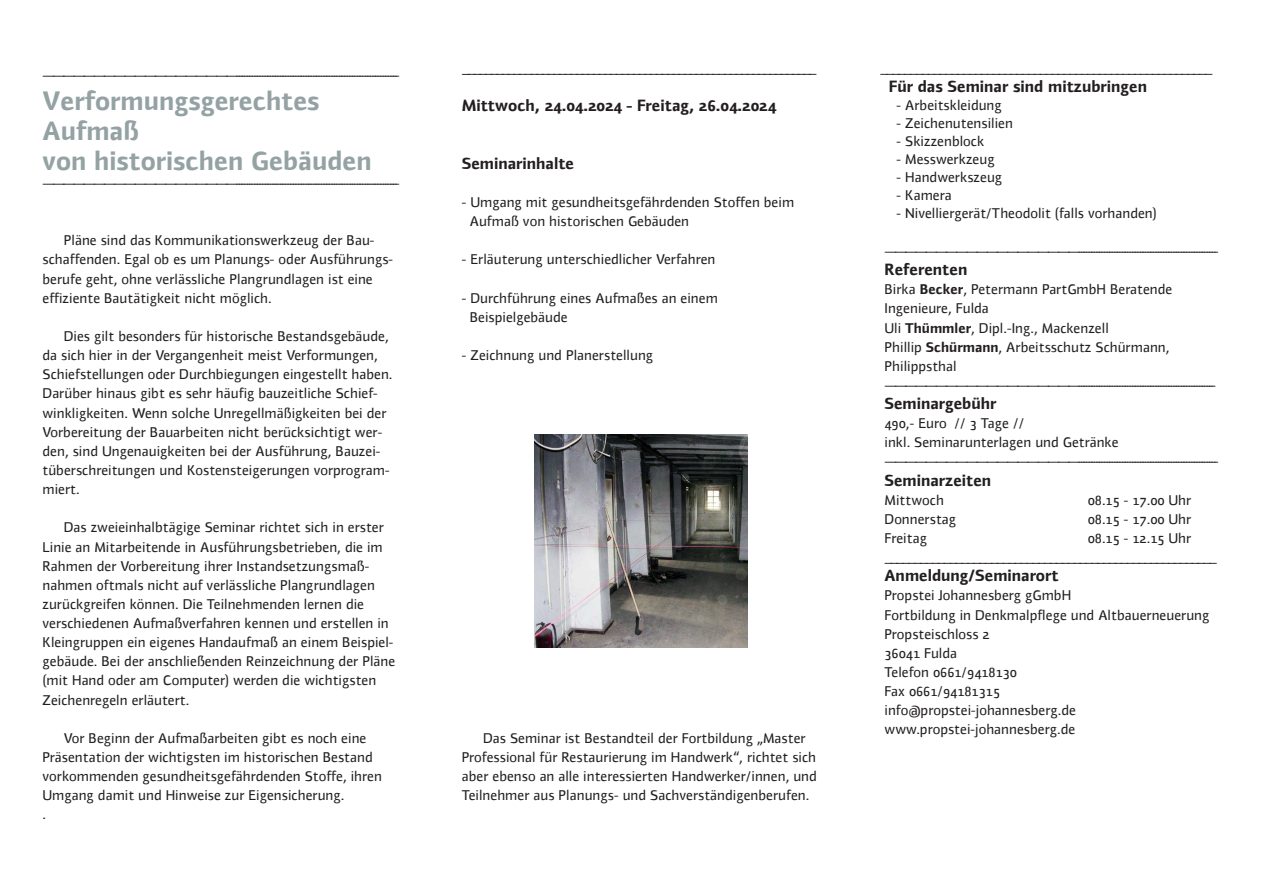
<style>
.page{position:relative;width:1263px;height:893px;background:#fff}
.page>*{position:absolute;margin:0;border:0;box-sizing:border-box;transform-origin:0 0}
.t1{font:700 27px "Utensil";color:#95a2a3}
.t2{font:700 16.5px "Utensil";color:#231f20}
.Untertitel{font:14.25px/19.2px "Utensil Roman Os F";color:#231f20}
.s1{font-size:15px}
.s2{font-family:"Utensil";font-weight:700}
</style>
<div class="page">
<img style="left:535px;top:434px;width:212px;height:213px">
<p class="Untertitel" style="left:43px;top:65px;width:359px">———————————————————---------------------------------------------------------------</p>
<p class="t1" style="left:43px;top:85px;width:279px">Verformungsgerechtes</p>
<p class="t1" style="left:43px;top:115px;width:98px">Aufmaß</p>
<p class="t1" style="left:43px;top:145px;width:331px">von historischen Gebäuden</p>
<p class="Untertitel" style="left:43px;top:173px;width:359px">———————————————————---------------------------------------------------------------</p>
<p class="Untertitel" style="left:64px;top:231px;width:312px">Pläne sind das Kommunikationswerkzeug der Bau-</p>
<p class="Untertitel" style="left:43px;top:250px;width:352px">schaffenden. Egal ob es um Planungs- oder Ausführungs&shy;berufe geht, ohne verlässliche Plangrundlagen ist eine effiziente Bautätigkeit nicht möglich.</p>
<p class="Untertitel" style="left:64px;top:327px;width:327px">Dies gilt besonders für historische Bestandsgebäude,</p>
<p class="Untertitel" style="left:43px;top:346px;width:351px">da sich hier in der Vergangenheit meist Verformungen, Schiefstellungen oder Durchbiegungen eingestellt haben.<br>Darüber hinaus gibt es sehr häufig bauzeitliche Schief&shy;winkligkeiten. Wenn solche Unregellmäßigkeiten bei der Vorbereitung der Bauarbeiten nicht berücksichtigt wer&shy;den, sind Ungenauigkeiten bei der Ausführung, Bauzei&shy;tüberschreitungen und Kostensteigerungen vorprogram&shy;miert.</p>
<p class="Untertitel" style="left:64px;top:518px;width:322px">Das zweieinhalbtägige Seminar richtet sich in erster</p>
<p class="Untertitel" style="left:43px;top:537px;width:354px">Linie an Mitarbeitende in Ausführungsbetrieben, die im Rahmen der Vorbereitung ihrer Instandsetzungsmaß&shy;nahmen oftmals nicht auf verlässliche Plangrundlagen zurückgreifen können. Die Teilnehmenden lernen die verschiedenen Aufmaßverfahren kennen und erstellen in Kleingruppen ein eigenes Handaufmaß an einem Beispiel&shy;gebäude. Bei der anschließenden Reinzeichnung der Pläne (mit Hand oder am Computer) werden die wichtigsten Zeichenregeln erläutert.</p>
<p class="Untertitel" style="left:64px;top:728px;width:304px">Vor Beginn der Aufmaßarbeiten gibt es noch eine</p>
<p class="Untertitel" style="left:43px;top:748px;width:341px">Präsentation der wichtigsten im historischen Bestand vorkommenden gesundheitsgefährdenden Stoffe, ihren<br>Umgang damit und Hinweise zur Eigensicherung.</p>
<p class="Untertitel" style="left:43px;top:805px;width:5px">.</p>
<p class="Untertitel" style="left:462px;top:59px;width:357px"><span class="s1">_</span>_____________________________________________________________</p>
<p class="t2" style="left:462px;top:96px;width:316px">Mittwoch, 24.04.2024 - Freitag, 26.04.2024</p>
<p class="t2" style="left:462px;top:154px;width:114px">Seminarinhalte</p>
<p class="Untertitel" style="left:470px;top:193px;width:326px;text-indent:-8px">- Umgang mit gesundheitsgefährdenden Stoffen beim<br>Aufmaß von historischen Gebäuden</p>
<p class="Untertitel" style="left:462px;top:250px;width:255px">- Erläuterung unterschiedlicher Verfahren</p>
<p class="Untertitel" style="left:462px;top:288px;width:258px">- Durchführung eines Aufmaßes an einem</p>
<p class="Untertitel" style="left:470px;top:307px;width:100px">Beispielgebäude</p>
<p class="Untertitel" style="left:462px;top:346px;width:193px">- Zeichnung und Planerstellung</p>
<p class="Untertitel" style="left:483px;top:728px;width:324px">Das Seminar ist Bestandteil der Fortbildung „Master</p>
<p class="Untertitel" style="left:462px;top:748px;width:357px;text-align:justify">Professional für Restaurierung im Handwerk“, richtet sich aber ebenso an alle interessierten Handwerker/innen, und Teilnehmer aus Planungs- und Sachverständigenberufen.</p>
<p class="Untertitel" style="left:880px;top:59px;width:334px">________________________________________________________</p>
<p class="t2" style="left:889px;top:77px;width:260px">Für das Seminar sind mitzubringen</p>
<p class="Untertitel" style="left:896px;top:96px;width:107px">- Arbeitskleidung</p>
<p class="Untertitel" style="left:896px;top:114px;width:118px">- Zeichenutensilien</p>
<p class="Untertitel" style="left:896px;top:132px;width:89px">- Skizzenblock</p>
<p class="Untertitel" style="left:896px;top:150px;width:100px">- Messwerkzeug</p>
<p class="Untertitel" style="left:896px;top:168px;width:107px">- Handwerkszeug</p>
<p class="Untertitel" style="left:896px;top:186px;width:57px">- Kamera</p>
<p class="Untertitel" style="left:896px;top:204px;width:262px">- Nivelliergerät/Theodolit (falls vorhanden)</p>
<p class="Untertitel" style="left:884px;top:242px;width:336px">———————————————————------------------------------------------------------</p>
<p class="t2" style="left:884px;top:260px;width:84px">Referenten</p>
<p class="Untertitel" style="left:884px;top:280px;width:289px">Birka <span class="s2">Becker</span>, Petermann PartGmbH Beratende</p>
<p class="Untertitel" style="left:884px;top:299px;width:106px">Ingenieure, Fulda</p>
<p class="Untertitel" style="left:884px;top:318px;width:226px">Uli <span class="s2">Thümmler</span>, Dipl.-Ing., Mackenzell</p>
<p class="Untertitel" style="left:884px;top:337px;width:287px">Phillip <span class="s2">Schürmann</span>, Arbeitsschutz Schürmann,</p>
<p class="Untertitel" style="left:884px;top:356px;width:74px">Philippsthal</p>
<p class="Untertitel" style="left:884px;top:375px;width:333px">———————————————————-----------------------------------------------------</p>
<p class="t2" style="left:884px;top:394px;width:114px">Seminargebühr</p>
<p class="Untertitel" style="left:884px;top:414px;width:141px">490,- Euro // 3 Tage //</p>
<p class="Untertitel" style="left:884px;top:433px;width:236px">inkl. Seminarunterlagen und Getränke</p>
<p class="Untertitel" style="left:884px;top:452px;width:336px">———————————————————------------------------------------------------------</p>
<p class="t2" style="left:884px;top:471px;width:108px">Seminarzeiten</p>
<p class="Untertitel" style="left:884px;top:490px;width:61px">Mittwoch</p>
<p class="Untertitel" style="left:1088px;top:490px;width:105px">08.15 - 17.00 Uhr</p>
<p class="Untertitel" style="left:884px;top:509px;width:73px">Donnerstag</p>
<p class="Untertitel" style="left:1088px;top:509px;width:105px">08.15 - 17.00 Uhr</p>
<p class="Untertitel" style="left:884px;top:529px;width:44px">Freitag</p>
<p class="Untertitel" style="left:1088px;top:529px;width:105px">08.15 - 12.15 Uhr</p>
<p class="Untertitel" style="left:884px;top:548px;width:334px">________________________________________________________</p>
<p class="t2" style="left:884px;top:566px;width:176px">Anmeldung/Seminarort</p>
<p class="Untertitel" style="left:884px;top:586px;width:188px">Propstei Johannesberg gGmbH</p>
<p class="Untertitel" style="left:884px;top:605px;width:326px">Fortbildung in Denkmalpflege und Altbauerneuerung</p>
<p class="Untertitel" style="left:884px;top:624px;width:107px">Propsteischloss 2</p>
<p class="Untertitel" style="left:884px;top:643px;width:74px">36041 Fulda</p>
<p class="Untertitel" style="left:884px;top:662px;width:134px">Telefon 0661/9418130</p>
<p class="Untertitel" style="left:884px;top:682px;width:117px">Fax 0661/94181315</p>
<p class="Untertitel" style="left:884px;top:701px;width:193px">info@propstei-johannesberg.de</p>
<p class="Untertitel" style="left:884px;top:720px;width:192px">www.propstei-johannesberg.de</p>
</div>
